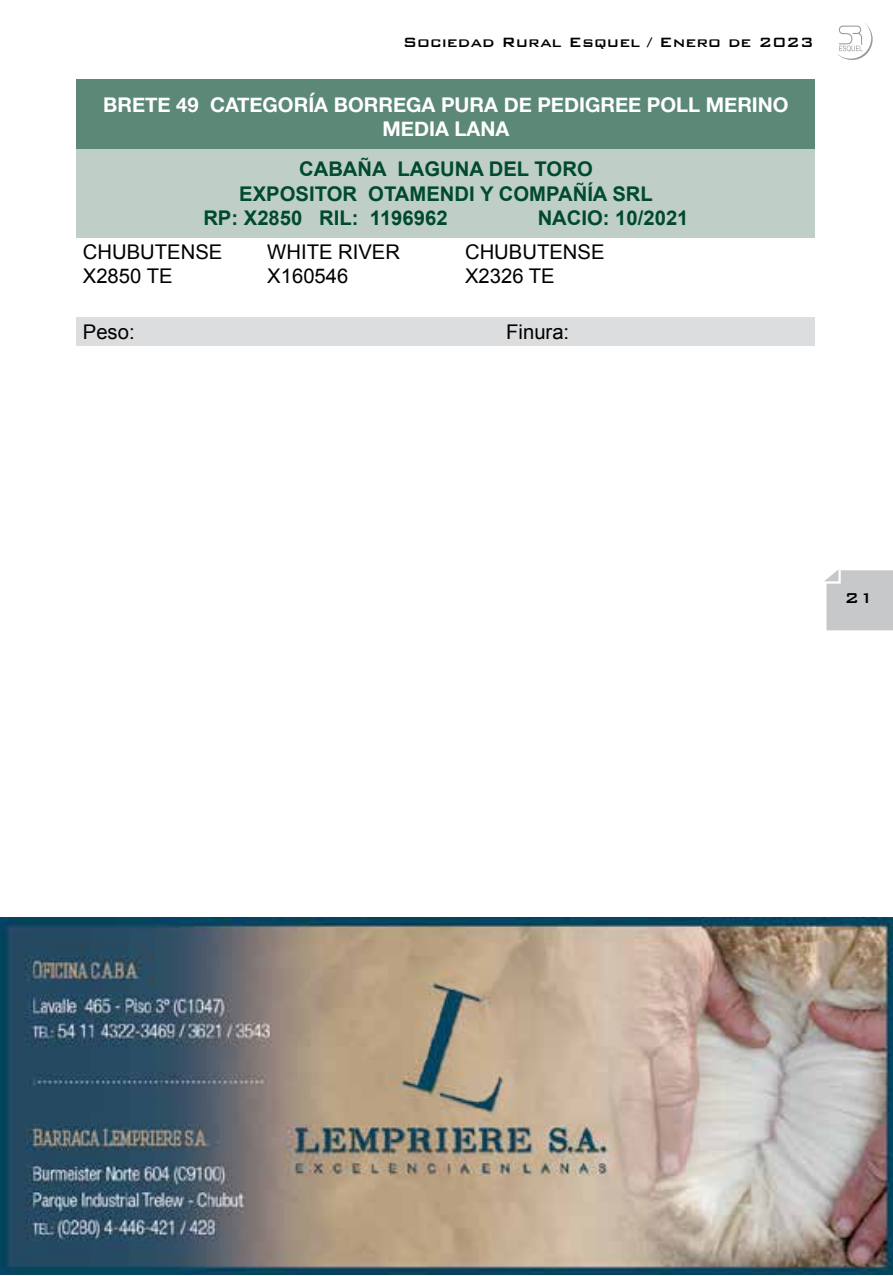
<style>
.page{position:relative;width:893px;height:1276px;background:#fff}
.page>*{position:absolute;margin:0;border:0;box-sizing:border-box;transform-origin:0 0}
.t1{font:700 20.25px "Arial";color:#004a2d}
.t2{font:20.25px/24.3px "Arial";color:#000}
.t3{font:700 20.25px/24.3px "Helvetica Neue";color:#fff;text-align:center}
.t4{font:500 19.12px "Bank Gothic";color:#000}
.t5{font:500 18px "Bank Gothic";color:#000}
</style>
<div class="page">
<svg style="left:824px;top:569px;width:69px;height:61px;background:#cbccce"></svg>
<svg style="left:837px;top:24px;width:36px;height:36px"></svg>
<div style="left:76px;top:79px;width:739px;height:70px;background:#5b8877"></div>
<div style="left:76px;top:149px;width:739px;height:89px;background:#bfcfc8"></div>
<div style="left:76px;top:318px;width:739px;height:28px;background:#dcddde"></div>
<img style="left:0;top:917px;width:893px;height:357px">
<p class="t5" style="left:403px;top:32px;width:413px">Sociedad Rural Esquel / Enero de 2023</p>
<p class="t3" style="left:103px;top:93px;width:687px">BRETE 49 CATEGORÍA BORREGA PURA DE PEDIGREE POLL MERINO<br>MEDIA LANA</p>
<p class="t1" style="left:299px;top:156px;width:295px">CABAÑA LAGUNA DEL TORO</p>
<p class="t1" style="left:239px;top:180px;width:415px">EXPOSITOR OTAMENDI Y COMPAÑÍA SRL</p>
<p class="t1" style="left:203px;top:204px;width:246px">RP: X2850 RIL: 1196962</p>
<p class="t1" style="left:538px;top:204px;width:152px">NACIO: 10/2021</p>
<p class="t2" style="left:83px;top:240px;width:141px">CHUBUTENSE<br>X2850 TE</p>
<p class="t2" style="left:267px;top:240px;width:134px">WHITE RIVER<br>X160546</p>
<p class="t2" style="left:465px;top:240px;width:141px">CHUBUTENSE<br>X2326 TE</p>
<p class="t2" style="left:83px;top:320px;width:53px">Peso:</p>
<p class="t2" style="left:506px;top:320px;width:65px">Finura:</p>
<p class="t4" style="left:844px;top:588px;width:31px">21</p>
</div>
